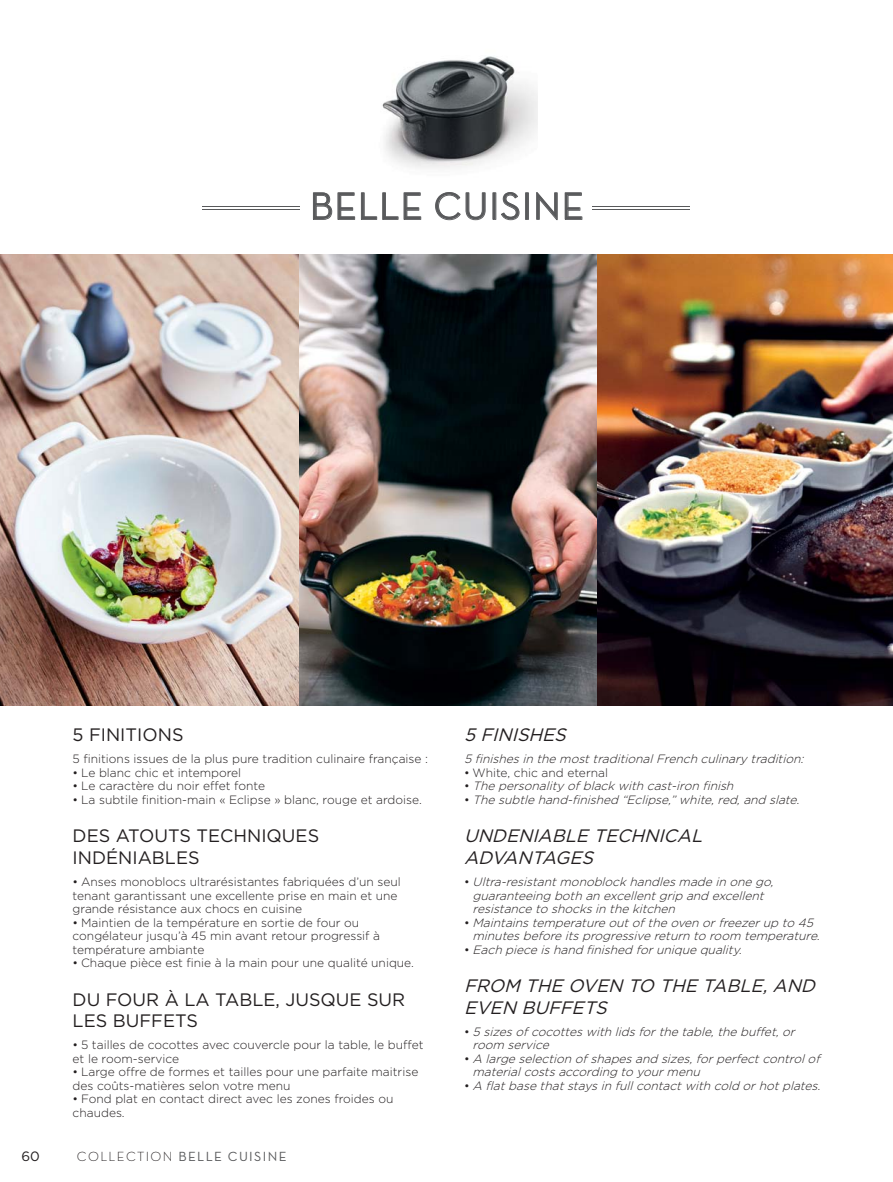
<style>
.page{position:relative;width:893px;height:1182px;background:#fff}
.page>*{position:absolute;margin:0;border:0;box-sizing:border-box;transform-origin:0 0}
.t1{font:39px "Neutra Text Book SC";letter-spacing:.02em;color:#58595b}
.t2{font:18px/21.6px "Gotham";color:#231f20}
.t3{font:italic 18px/21.6px "Gotham";color:#231f20}
.t4{font:13.5px "Neutra Text Book SC";letter-spacing:.1em;color:#58595b}
.t5{font:13.5px "Gotham";color:#231f20}
.t6{font:300 12px/13.5px "Gotham";color:#231f20}
.t7{font:italic 300 12px/13.5px "Gotham";color:#231f20}
.s1{font-family:"Neutra Text Light SC";color:#231f20}
.s2{font-style:normal}
</style>
<div class="page">
<img style="left:0;top:254px;width:892px;height:452px">
<img style="left:382px;top:56px;width:155px;height:159px">
<svg style="left:313px;top:192px;width:42px;height:28px"></svg>
<svg style="left:361px;top:192px;width:60px;height:28px"></svg>
<svg style="left:435px;top:192px;width:50px;height:28px"></svg>
<svg style="left:492px;top:192px;width:27px;height:28px"></svg>
<svg style="left:525px;top:192px;width:4px;height:28px"></svg>
<svg style="left:536px;top:192px;width:21px;height:28px"></svg>
<svg style="left:564px;top:192px;width:18px;height:28px"></svg>
<hr style="left:592px;top:206px;width:98px;height:1px;background:#58595b">
<hr style="left:592px;top:209px;width:98px;height:1px;background:#58595b">
<hr style="left:202px;top:206px;width:97px;height:1px;background:#58595b">
<hr style="left:202px;top:209px;width:97px;height:1px;background:#58595b">
<h1 class="t1" style="left:310px;top:183px;width:276px">BELLE CUISINE</h1>
<h2 class="t2" style="left:73px;top:725px;width:112px">5 FINITIONS</h2>
<p class="t6" style="left:73px;top:753px;width:357px">5 finitions issues de la plus pure tradition culinaire française :</p>
<p class="t6" style="left:73px;top:767px;width:170px">• Le blanc chic et intemporel</p>
<p class="t6" style="left:73px;top:780px;width:194px">• Le caractère du noir effet fonte</p>
<p class="t6" style="left:73px;top:794px;width:350px">• La subtile finition-main « Eclipse » blanc, rouge et ardoise.</p>
<h2 class="t2" style="left:73px;top:827px;width:248px">DES ATOUTS TECHNIQUES<br>INDÉNIABLES</h2>
<p class="t6" style="left:73px;top:876px;width:330px">• Anses monoblocs ultrarésistantes fabriquées d’un seul tenant garantissant une excellente prise en main et une grande résistance aux chocs en cuisine</p>
<p class="t6" style="left:73px;top:916px;width:309px">• Maintien de la température en sortie de four ou congélateur jusqu’à 45 min avant retour progressif à température ambiante</p>
<p class="t6" style="left:73px;top:957px;width:343px">• Chaque pièce est finie à la main pour une qualité unique.</p>
<h2 class="t2" style="left:73px;top:990px;width:334px">DU FOUR À LA TABLE, JUSQUE SUR<br>LES BUFFETS</h2>
<p class="t6" style="left:73px;top:1039px;width:352px">• 5 tailles de cocottes avec couvercle pour la table, le buffet et le room-service</p>
<p class="t6" style="left:73px;top:1066px;width:347px">• Large offre de formes et tailles pour une parfaite maitrise des coûts-matières selon votre menu</p>
<p class="t6" style="left:73px;top:1093px;width:322px">• Fond plat en contact direct avec les zones froides ou chaudes.</p>
<p class="t5" style="left:22px;top:1150px;width:20px">60</p>
<p class="t4" style="left:77px;top:1149px;width:211px"><span class="s1">COLLECTION</span> BELLE CUISINE</p>
<h2 class="t3" style="left:464px;top:725px;width:108px">5 FINISHES</h2>
<p class="t7" style="left:464px;top:753px;width:344px">5 finishesin the mosttraditionalFrench culinary tradition:</p>
<p class="t6" style="left:464px;top:767px;width:145px">• White, chic and eternal</p>
<p class="t7" style="left:464px;top:780px;width:274px"><span class="s2">•</span> The personality ofblack with cast-iron finish</p>
<p class="t7" style="left:464px;top:794px;width:340px"><span class="s2">•</span> The subtle hand-finished “Eclipse,”white,red,and slate.</p>
<h2 class="t3" style="left:464px;top:827px;width:245px">UNDENIABLE TECHNICAL<br>ADVANTAGES</h2>
<p class="t7" style="left:472px;top:876px;width:305px;text-indent:-8px"><span class="s2">•</span> Ultra-resistantmonoblock handlesmade in one go, guaranteeing both an excellentgrip and excellent resistance to shocksin the kitchen</p>
<p class="t7" style="left:472px;top:916px;width:352px;text-indent:-8px"><span class="s2">•</span> Maintainstemperature outofthe oven orfreezerup to 45 minutesbefore itsprogressive return to room temperature.</p>
<p class="t7" style="left:464px;top:943px;width:282px"><span class="s2">•</span> Each piece ishand finished forunique quality.</p>
<h2 class="t3" style="left:464px;top:976px;width:357px">FROM THE OVEN TO THE TABLE,AND<br>EVEN BUFFETS</h2>
<p class="t7" style="left:472px;top:1026px;width:327px;text-indent:-8px"><span class="s2">•</span> 5 sizesofcocotteswith lidsforthe table,the buffet,or room service</p>
<p class="t7" style="left:472px;top:1053px;width:352px;text-indent:-8px"><span class="s2">•</span> A large selection ofshapesand sizes,forperfectcontrolof materialcostsaccording to yourmenu</p>
<p class="t7" style="left:464px;top:1080px;width:361px"><span class="s2">•</span> A flatbase thatstaysin fullcontactwith cold orhotplates.</p>
</div>
